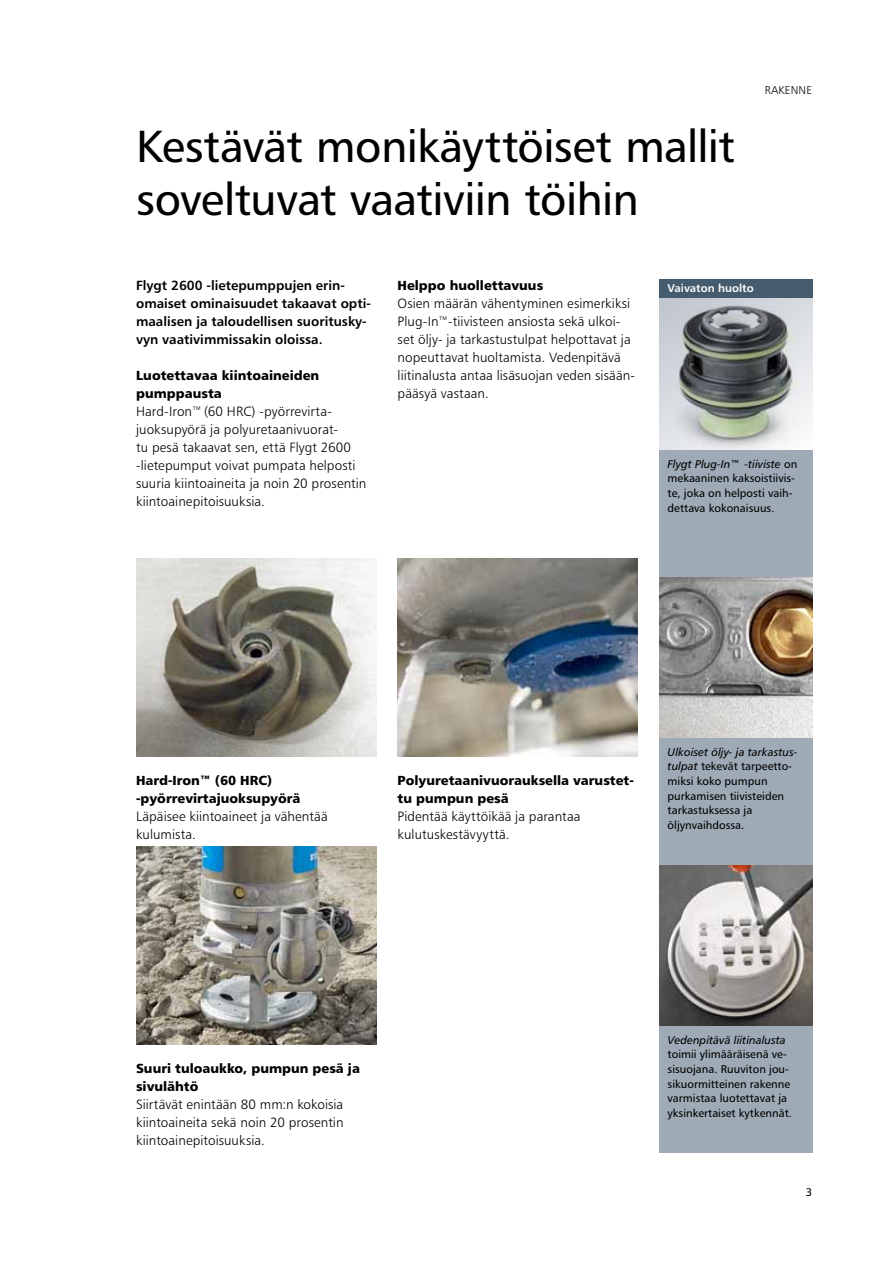
<style>
.page{position:relative;width:893px;height:1263px;background:#fff}
.page>*{position:absolute;margin:0;border:0;box-sizing:border-box;transform-origin:0 0}
.t1{font:45px/52.5px "Humanist 777 BT Roman B";letter-spacing:-.015em;color:#000}
.t2{font:13.5px/18px "Humanist 777 BT Light B";letter-spacing:.005em;color:#000}
.t3{font:13.35px/18px "Humanist 777 BT Bold B";color:#000}
.t4{font:13.2px/18px "Humanist 777 BT Black B";color:#000}
.t5{font:11.25px/14.7px "Humanist 777 BT Roman B";color:#000}
.t6{font:11.25px "Humanist 777 BT Italic B";color:#000}
.t7{font:11.25px "Humanist 777 BT Bold B";color:#fff}
.t8{font:11.25px "Humanist 777 BT Light B";letter-spacing:.015em;color:#000}
.s1{font-family:"Humanist 777 BT Roman B"}
.s2{font-family:"Humanist 777 BT Italic B"}
</style>
<div class="page">
<svg style="left:659px;top:297px;width:153px;height:153px;background:#9ea2a2"></svg>
<img style="left:659px;top:864px;width:153px;height:162px">
<img style="left:136px;top:846px;width:240px;height:198px">
<img style="left:136px;top:558px;width:240px;height:198px">
<img style="left:398px;top:558px;width:240px;height:198px">
<img style="left:659px;top:576px;width:153px;height:162px">
<div style="left:659px;top:450px;width:153px;height:126px;background:#9eaab6"></div>
<div style="left:659px;top:738px;width:153px;height:126px;background:#9eaab6"></div>
<div style="left:659px;top:1026px;width:153px;height:126px;background:#9eaab6"></div>
<div style="left:659px;top:279px;width:153px;height:18px;background:#445c6d"></div>
<h1 class="t1" style="left:136px;top:119px;width:600px">Kestävät monikäyttöiset mallit soveltuvat vaativiin töihin</h1>
<p class="t8" style="left:765px;top:83px;width:47px">Rake nne</p>
<p class="t3" style="left:136px;top:276px;width:236px">Flygt 2600 -lietepumppujen erin&shy;omaiset ominaisuudet takaavat opti&shy;maalisen ja taloudellisen suoritusky&shy;vyn vaativimmissakin oloissa.</p>
<p class="t4" style="left:136px;top:366px;width:185px">Luotettavaa kiintoaineiden pumppausta</p>
<p class="t2" style="left:136px;top:402px;width:232px">Hard-Iron™(60 H RC) -pyörrevirta&shy;juoksupyörä ja polyuretaanivuorat-<br>tu pesä takaavat sen, että Flygt 2600 -lietepumput voivat pumpata helposti suuria kiintoaineita ja noin 20 prosentin kiintoainepitoisuuksia.</p>
<p class="t4" style="left:398px;top:276px;width:147px">Helppo huollettavuus</p>
<p class="t7" style="left:668px;top:281px;width:88px">Vaivaton huolto</p>
<p class="t2" style="left:398px;top:294px;width:239px">Osien määrän vähentyminen esimerkiksi Plug-In™-tiivisteen ansiosta sekä ulkoi&shy;set öljy- ja tarkastustulpat helpottavat ja nopeuttavat huoltamista. Vedenpitävä liitinalusta antaa lisäsuojan veden sisään&shy;pääsyä vastaan.</p>
<p class="t6" style="left:668px;top:457px;width:131px">Flygt Plug-In™ -tiiviste <span class="s1">on</span></p>
<p class="t5" style="left:668px;top:471px;width:129px">mekaaninen kaksoistiivis&shy;te, joka on helposti vaih&shy;dettava kokonaisuus.</p>
<p class="t4" style="left:136px;top:771px;width:166px">Hard-Iron™ (60 HRC) -pyörrevirtajuoksupyörä</p>
<p class="t2" style="left:136px;top:807px;width:193px">Läpäisee kiintoaineet ja vähentää kulumista.</p>
<p class="t4" style="left:398px;top:771px;width:238px">Polyuretaanivuorauksella varustet&shy;tu pumpun pesä</p>
<p class="t2" style="left:398px;top:807px;width:184px">Pidentää käyttöikää ja parantaa kulutuskestävyyttä.</p>
<p class="t6" style="left:668px;top:745px;width:131px">Ulkoiset öljy- ja tarkastus-</p>
<p class="t5" style="left:668px;top:759px;width:126px"><span class="s2">tulpat</span> tekevät tarpeetto&shy;miksi koko pumpun purkamisen tiivisteiden tarkastuksessa ja öljynvaihdossa.</p>
<p class="t4" style="left:136px;top:1059px;width:225px">Suuri tuloaukko, pumpun pesä ja sivulähtö</p>
<p class="t2" style="left:136px;top:1095px;width:209px;text-align:justify">Siirtävät enintään 80 mm:n kokoisia kiintoaineita sekä noin 20 prosentin kiintoainepitoisuuksia.</p>
<p class="t6" style="left:668px;top:1033px;width:120px">Vedenpitävä liitinalusta</p>
<p class="t5" style="left:668px;top:1047px;width:126px">toimii ylimääräisenä ve&shy;sisuojana. Ruuviton jou&shy;sikuormitteinen rakenne varmistaa luotettavat ja yksinkertaiset kytkennät.</p>
<p class="t5" style="left:806px;top:1184px;width:8px">3</p>
</div>
